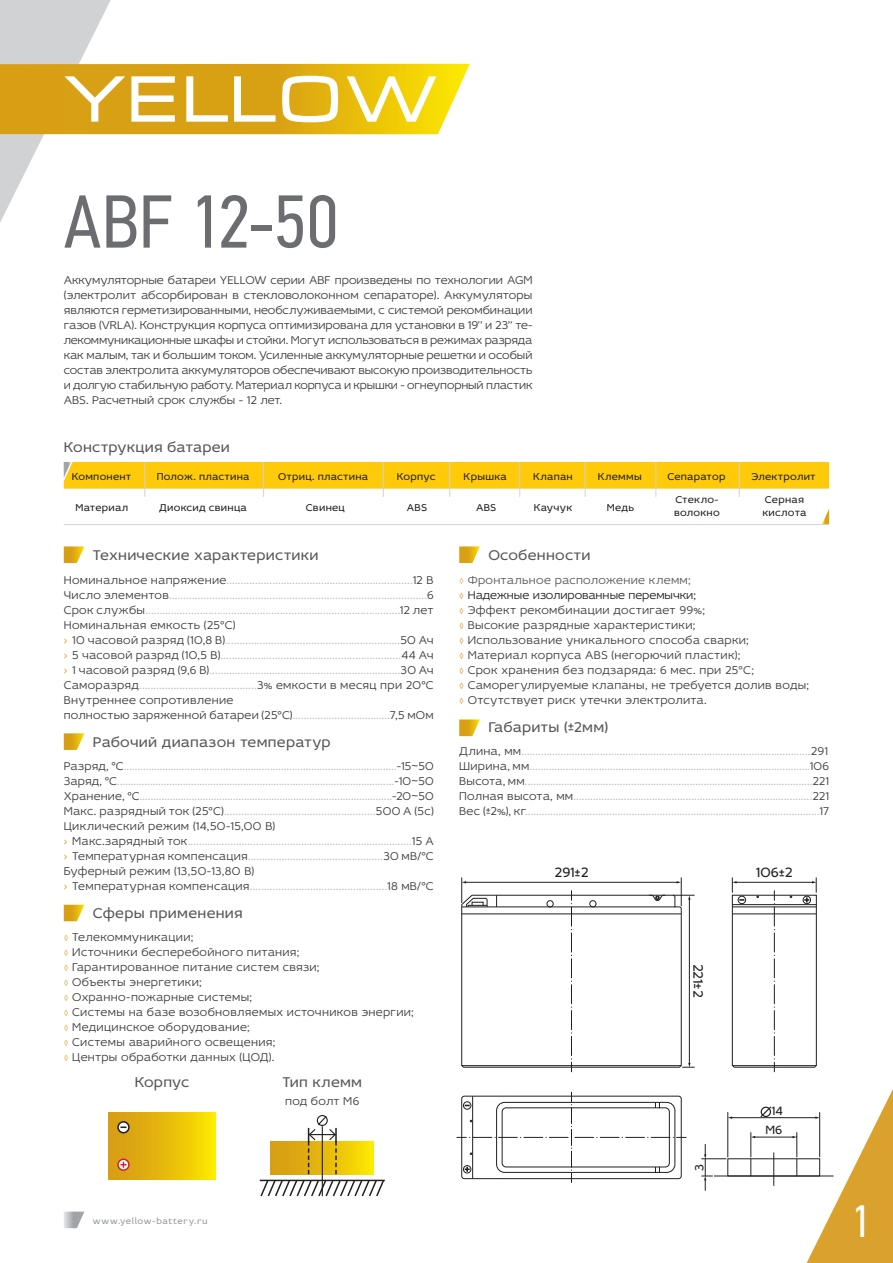
<style>
.page{position:relative;width:893px;height:1263px;background:#fff}
.page>*{position:absolute;margin:0;border:0;box-sizing:border-box;transform-origin:0 0}
.t1{font:75px "PF Din Text Cond Pro";letter-spacing:-.01em;color:#6c6d70}
.t2{font:45px "PF Din Text Cond Pro";color:#fff}
.t3{font:15px "Idealist Sans";letter-spacing:.015em;color:#57585a}
.t4{font:14.4px "Idealist Sans";color:#231f20}
.t5{font:12.75px "Idealist Sans";color:#231f20}
.t6{font:300 12px/15px "Idealist Sans";letter-spacing:.02em;color:#bcbdc0}
.t7{font:300 12px/15px "Idealist Sans";letter-spacing:.02em;color:#3e3e3f}
.t8{font:10.5px/12.6px "Idealist Sans";letter-spacing:.02em;color:#231f20}
.t9{font:9px "Idealist Sans";letter-spacing:.075em;color:#939598}
.s1{color:#3e3e3f}
.s2{font-family:"Interface Corp";font-weight:400;color:#deab44}
.s3{font-family:"Open Sans";font-weight:400;color:#3e3e3f}
.s4{font-family:"Interface Corp";font-weight:400;font-size:9px;color:#deab44}
.s5{font-family:"Interface Corp";font-weight:400;font-size:9px;color:#e3b459}
.s6{color:#57585a}
.s7{font-family:"Interface Corp";font-weight:400;font-size:9px;color:#daa22d}
.s8{color:#231f20}
</style>
<div class="page">
<svg style="left:64px;top:1211px;width:20px;height:17px"></svg>
<svg style="left:0;top:0;width:470px;height:222px"></svg>
<svg style="left:64px;top:546px;width:20px;height:17px"></svg>
<svg style="left:459px;top:546px;width:21px;height:17px"></svg>
<svg style="left:64px;top:733px;width:20px;height:17px"></svg>
<svg style="left:459px;top:719px;width:21px;height:17px"></svg>
<svg style="left:64px;top:905px;width:20px;height:16px"></svg>
<svg style="left:461px;top:878px;width:233px;height:194px"></svg>
<svg style="left:702px;top:878px;width:191px;height:385px"></svg>
<svg style="left:457px;top:1092px;width:229px;height:90px"></svg>
<div style="left:64px;top:462px;width:765px;height:27px;background:#feca0a"></div>
<svg style="left:822px;top:509px;width:7px;height:15px"></svg>
<hr style="left:64px;top:524px;width:765px;height:1px;background:#d1d2d4">
<hr style="left:144px;top:462px;width:1px;height:35px;background:#d1d2d4">
<hr style="left:263px;top:462px;width:1px;height:35px;background:#d1d2d4">
<hr style="left:383px;top:462px;width:1px;height:35px;background:#d1d2d4">
<hr style="left:449px;top:462px;width:1px;height:35px;background:#d1d2d4">
<hr style="left:519px;top:462px;width:1px;height:35px;background:#d1d2d4">
<hr style="left:585px;top:462px;width:1px;height:35px;background:#d1d2d4">
<hr style="left:655px;top:462px;width:1px;height:35px;background:#d1d2d4">
<hr style="left:739px;top:462px;width:1px;height:35px;background:#d1d2d4">
<svg style="left:259px;top:1115px;width:126px;height:82px"></svg>
<hr style="left:322px;top:1126px;width:1px;height:70px;background:#231f20">
<div style="left:108px;top:1113px;width:108px;height:67px;background:linear-gradient(to right,#d29317,#fce401)"></div>
<div style="left:118px;top:1122px;width:11px;height:11px;background:#fff;border-radius:50%"></div>
<div style="left:117px;top:1121px;width:13px;height:12px;border:2px solid #231f20;border-radius:50%"></div>
<svg style="left:120px;top:1126px;width:6px;height:2px"></svg>
<svg style="left:118px;top:1159px;width:11px;height:11px"></svg>
<div style="left:117px;top:1158px;width:13px;height:13px;border:2px solid #d1232a;border-radius:50%"></div>
<svg style="left:120px;top:1162px;width:6px;height:6px"></svg>
<h1 class="t1" style="left:64px;top:177px;width:277px">ABF 12-50</h1>
<p class="t7" style="left:64px;top:272px;width:470px;text-align:justify">Аккумуляторные батареи YELLOW серии ABF произведены по технологии AGM (электролит абсорбирован в стекловолоконном сепараторе). Аккумуляторы являются герметизированными, необслуживаемыми, с системой рекомбинации газов (VRLA). Конструкция корпуса оптимизирована для установки в 19’’ и 23’’ те&shy;лекоммуникационные шкафы и стойки. Могут использоваться в режимах разряда как малым, так и большим током. Усиленные аккумуляторные решетки и особый состав электролита аккумуляторов обеспечивают высокую производительность и долгую стабильную работу. Материал корпуса и крышки - огнеупорный пластик ABS. Расчетный срок службы - 12 лет.</p>
<p class="t3" style="left:64px;top:437px;width:168px">Конструкция батареи</p>
<p class="t8" style="left:72px;top:470px;width:61px">Компонент</p>
<p class="t8" style="left:157px;top:470px;width:94px">Полож. пластина</p>
<p class="t8" style="left:278px;top:470px;width:92px">Отриц. пластина</p>
<p class="t8" style="left:397px;top:470px;width:40px">Корпус</p>
<p class="t8" style="left:464px;top:470px;width:45px">Крышка</p>
<p class="t8" style="left:533px;top:470px;width:41px">Клапан</p>
<p class="t8" style="left:598px;top:470px;width:46px">Клеммы</p>
<p class="t8" style="left:667px;top:470px;width:59px">Сепаратор</p>
<p class="t8" style="left:751px;top:470px;width:66px">Электролит</p>
<p class="t8" style="left:75px;top:501px;width:54px">Материал</p>
<p class="t8" style="left:159px;top:501px;width:89px">Диоксид свинца</p>
<p class="t8" style="left:306px;top:501px;width:41px">Свинец</p>
<p class="t8" style="left:407px;top:501px;width:22px">ABS</p>
<p class="t8" style="left:476px;top:501px;width:22px">ABS</p>
<p class="t8" style="left:534px;top:501px;width:40px">Каучук</p>
<p class="t8" style="left:607px;top:501px;width:29px">Медь</p>
<p class="t8" style="left:762px;top:493px;width:46px">Серная кислота</p>
<p class="t8" style="left:674px;top:493px;width:47px">Стекло&shy;волокно</p>
<p class="t3" style="left:93px;top:545px;width:227px">Технические характеристики</p>
<p class="t6" style="left:64px;top:572px;width:371px"><span class="s1">Номинальное напряжение</span>.................................................................<span class="s1">12 В Число элементов</span>..........................................................................................<span class="s1">6<br>Срок службы</span>.........................................................................................<span class="s1">12 лет Номинальная емкость (25°С)<br></span><span class="s2">›</span> <span class="s1">10 часовой разряд (10,8 В)</span>.............................................................<span class="s1">50 Ач </span><span class="s2">›</span> <span class="s1">5 часовой разряд (10,5 В)</span>...............................................................<span class="s1">44 Ач </span><span class="s2">›</span> <span class="s1">1 часовой разряд (9,6 В)</span>...................................................................<span class="s1">30 Ач Саморазряд</span>.........................................<span class="s1">3% емкости в месяц при 20°С Внутреннее сопротивление<br>полностью заряженной батареи (25°С)</span>...................................<span class="s1">7,5 мОм</span></p>
<p class="t3" style="left:93px;top:731px;width:239px">Рабочий диапазон температур</p>
<p class="t6" style="left:64px;top:758px;width:371px"><span class="s1">Разряд, °С</span>...................................................................................................<span class="s1">-15</span><span class="s3">~</span><span class="s1">50<br>Заряд, °С</span>.....................................................................................................<span class="s1">-10</span><span class="s3">~</span><span class="s1">50<br>Хранение, °С</span>............................................................................................<span class="s1">-20</span><span class="s3">~</span><span class="s1">50<br>Макс. разрядный ток (25°С)</span>.....................................................<span class="s1">500 А (5с)<br>Циклический режим (14,50-15,00 В)<br></span><span class="s2">›</span> <span class="s1">Макс.зарядный ток</span>...............................................................................<span class="s1">15 А </span><span class="s2">›</span> <span class="s1">Температурная компенсация</span>................................................<span class="s1">30 мВ/°С Буферный режим (13,50-13,80 В)<br></span><span class="s2">›</span> <span class="s1">Температурная компенсация</span>................................................<span class="s1">18 мВ/°С</span></p>
<p class="t3" style="left:93px;top:903px;width:151px">Cферы применения</p>
<p class="t7" style="left:64px;top:929px;width:352px"><span class="s4">◊</span> Телекоммуникации;<br><span class="s4">◊</span> Источники бесперебойного питания;<br><span class="s4">◊</span> Гарантированное питание систем связи;<br><span class="s4">◊</span> Объекты энергетики;<br><span class="s4">◊</span> Охранно-пожарные системы;<br><span class="s4">◊</span> Системы на базе возобновляемых источников энергии; <span class="s4">◊</span> Медицинское оборудование;<br><span class="s4">◊</span> Системы аварийного освещения;<br><span class="s4">◊</span> Центры обработки данных (ЦОД).</p>
<p class="t3" style="left:135px;top:1072px;width:56px">Корпус</p>
<p class="t3" style="left:282px;top:1072px;width:81px">Тип клемм</p>
<p class="t7" style="left:285px;top:1093px;width:76px">под болт М6</p>
<p class="t9" style="left:93px;top:1215px;width:116px">www.yellow-battery.ru</p>
<p class="t3" style="left:488px;top:545px;width:104px">Особенности</p>
<p class="t7" style="left:459px;top:572px;width:351px"><span class="s5">◊</span> <span class="s6">Фронтальное расположение клемм;<br></span><span class="s7">◊</span> <span class="s8">Надежные изолированные перемычки;<br></span><span class="s7">◊</span> Эффект рекомбинации достигает 99%;<br><span class="s7">◊</span> Высокие разрядные характеристики;<br><span class="s7">◊</span> Использование уникального способа сварки;<br><span class="s7">◊</span> Материал корпуса ABS (негорючий пластик);<br><span class="s7">◊</span> Срок хранения без подзаряда: 6 мес. при 25°C;<br><span class="s7">◊</span> Саморегулируемые клапаны, не требуется долив воды; <span class="s7">◊</span> Отсутствует риск утечки электролита.</p>
<p class="t3" style="left:488px;top:716px;width:121px">Габариты (±2мм)</p>
<p class="t6" style="left:459px;top:743px;width:371px;text-align:justify"><span class="s1">Длина, мм</span>.......................................................................................................<span class="s1">291<br>Ширина, мм</span>.....................................................................................................<span class="s1">106<br>Высота, мм</span>.......................................................................................................<span class="s1">221<br>Полная высота, мм</span>.....................................................................................<span class="s1">221<br>Вес (±2%), кг</span>.........................................................................................................<span class="s1">17</span></p>
<p class="t4" style="left:554px;top:862px;width:36px">291±2</p>
<p class="t4" style="left:756px;top:862px;width:38px">106±2</p>
<p class="t4" style="left:708px;top:963px;width:35px;rotate:90deg">221±2</p>
<p class="t5" style="left:691px;top:1171px;width:8px;rotate:-90deg">3</p>
<p class="t5" style="left:771px;top:1102px;width:13px">14</p>
<p class="t5" style="left:765px;top:1121px;width:18px">M6</p>
<h2 class="t2" style="left:851px;top:1195px;width:21px">1</h2>
</div>
